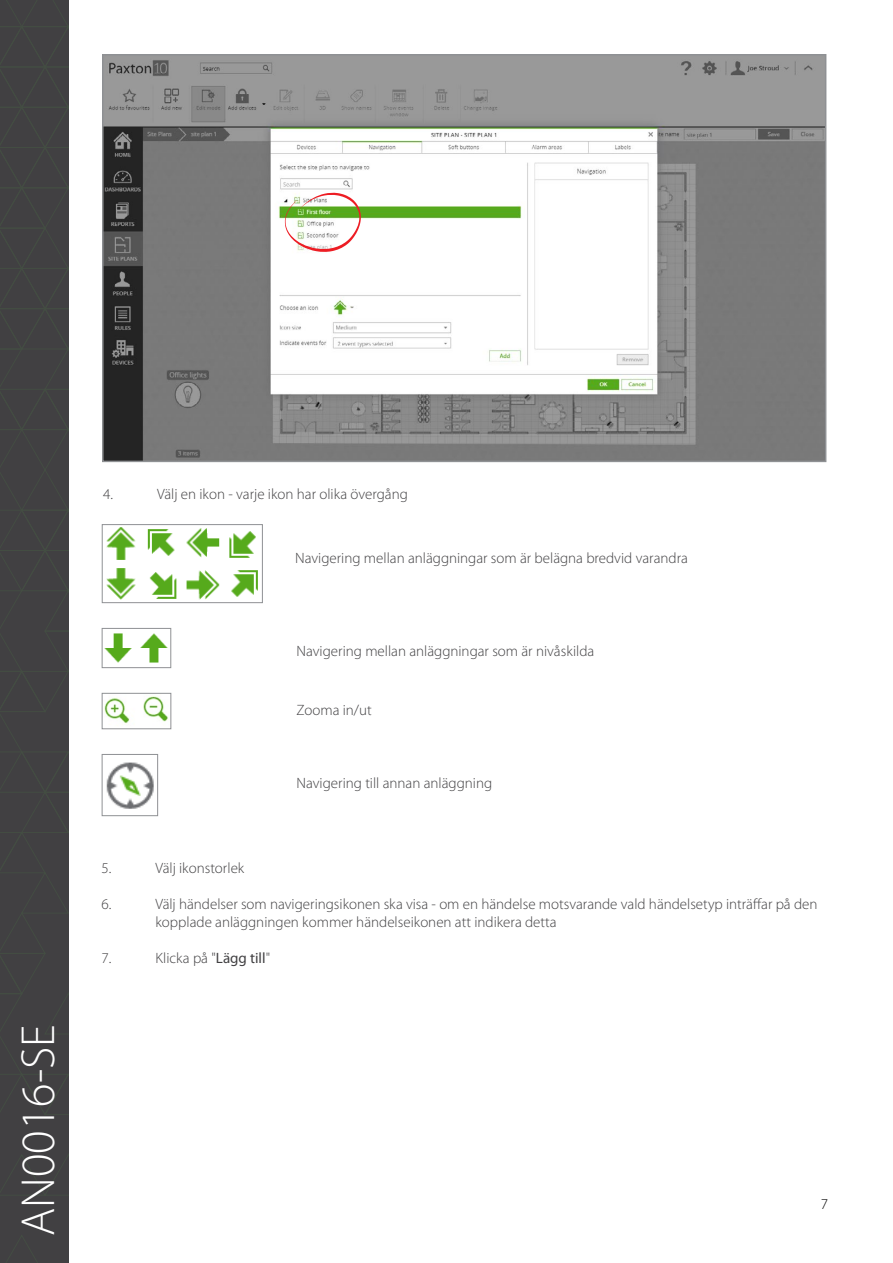
<style>
.page{position:relative;width:893px;height:1263px;background:#fff}
.page>*{position:absolute;margin:0;border:0;box-sizing:border-box;transform-origin:0 0}
.t1{font:300 48px "Myriad Pro";color:#fff}
.t2{font:300 15px/18px "Myriad Pro";color:#414042}
.t3{font:300 15px "Myriad Pro";color:#000}
.s1{font-weight:400}
</style>
<div class="page">
<div style="left:0;top:0;width:69px;height:1263px;background:#414042"></div>
<svg style="left:7px;top:1235px;width:31px;height:28px"></svg>
<svg style="left:0;top:0;width:68px;height:1196px"></svg>
<img style="left:105px;top:57px;width:718px;height:402px">
<div style="left:102px;top:54px;width:724px;height:408px;border:2px solid #8f9194"></div>
<img style="left:106px;top:527px;width:152px;height:73px">
<div style="left:102px;top:524px;width:161px;height:79px;border:1px solid #8f9194"></div>
<img style="left:104px;top:633px;width:64px;height:30px">
<div style="left:102px;top:628px;width:69px;height:40px;border:1px solid #8f9194"></div>
<img style="left:104px;top:696px;width:64px;height:28px">
<div style="left:102px;top:693px;width:69px;height:36px;border:1px solid #8f9194"></div>
<img style="left:106px;top:762px;width:48px;height:47px">
<div style="left:102px;top:754px;width:56px;height:62px;border:1px solid #8f9194"></div>
<svg style="left:285px;top:192px;width:76px;height:60px"></svg>
<h1 class="t1" style="left:9px;top:1236px;width:213px;rotate:-90deg">AN0016-SE</h1>
<p class="t2" style="left:103px;top:485px;width:11px">4.</p>
<p class="t2" style="left:157px;top:485px;width:252px">Välj en ikon - varje ikon har olika övergång</p>
<p class="t2" style="left:295px;top:549px;width:394px">Navigering mellan anläggningar som är belägna bredvid varandra</p>
<p class="t2" style="left:297px;top:641px;width:299px">Navigering mellan anläggningar som är nivåskilda</p>
<p class="t2" style="left:297px;top:701px;width:77px">Zooma in/ut</p>
<p class="t2" style="left:297px;top:774px;width:197px">Navigering till annan anläggning</p>
<p class="t2" style="left:101px;top:859px;width:11px">5.</p>
<p class="t2" style="left:155px;top:859px;width:90px">Välj ikonstorlek</p>
<p class="t2" style="left:101px;top:895px;width:11px">6.</p>
<p class="t2" style="left:155px;top:895px;width:663px">Välj händelser som navigeringsikonen ska visa - om en händelse motsvarande vald händelsetyp inträffar på den kopplade anläggningen kommer händelseikonen att indikera detta</p>
<p class="t2" style="left:101px;top:949px;width:11px">7.</p>
<p class="t2" style="left:155px;top:949px;width:116px">Klicka på "<span class="s1">Lägg till</span>"</p>
<p class="t3" style="left:821px;top:1195px;width:9px">7</p>
</div>
